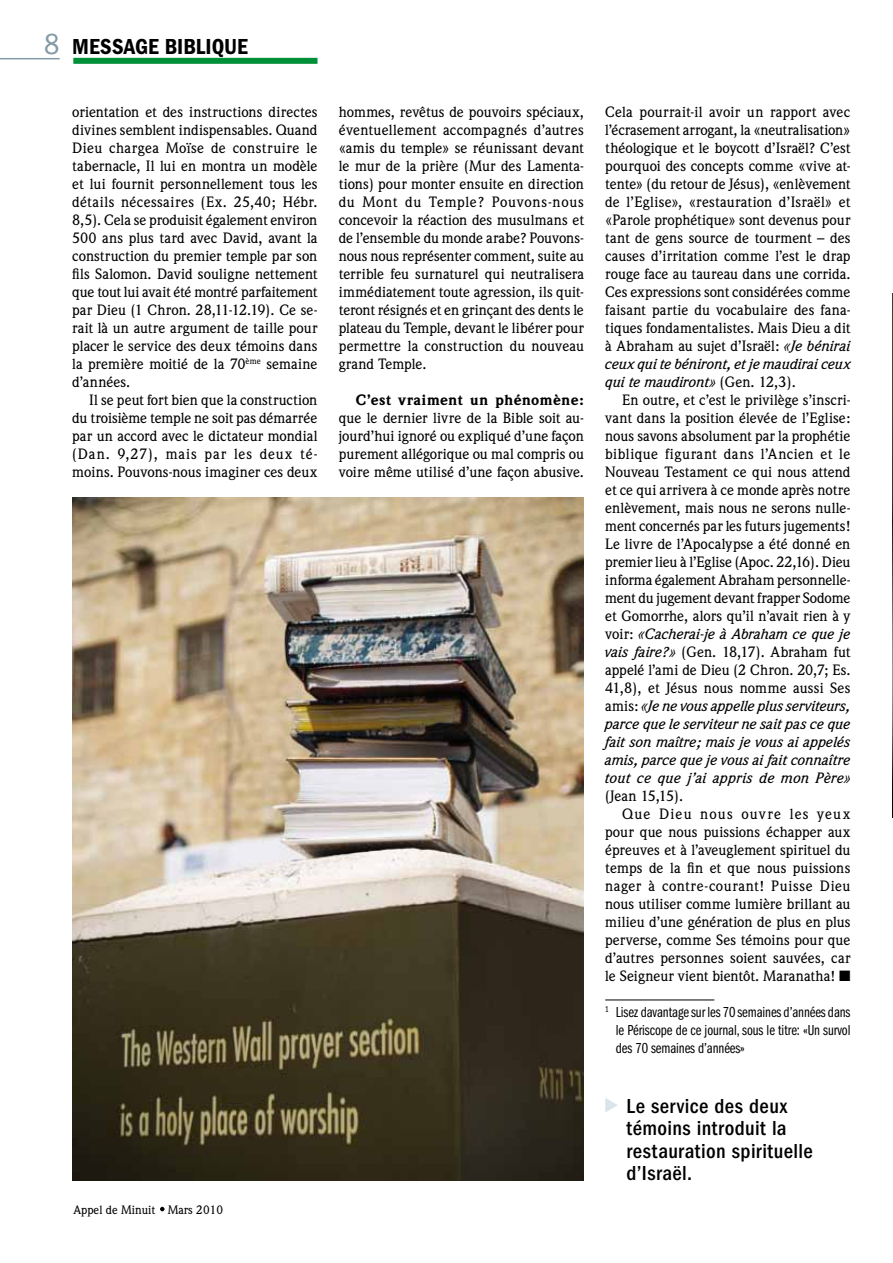
<style>
.page{position:relative;width:893px;height:1263px;background:#fff}
.page>*{position:absolute;margin:0;border:0;box-sizing:border-box;transform-origin:0 0}
.t1{font:600 condensed 22.5px "Franklin Gothic";color:#000}
.t2{font:500 condensed 21px/22.5px "Franklin Gothic";letter-spacing:.02em;color:#000}
.t3{font:15px/18px "Franklin Gothic Book Cmpr";letter-spacing:-.005em;color:#000;text-align:justify}
.t4{font:500 14.7px/18px "Weidemann";letter-spacing:.01em;color:#000;text-align:justify}
.t5{font:500 14.7px "Weidemann";letter-spacing:.045em;color:#000}
.t6{font:900 14.7px "Weidemann";letter-spacing:.03em;color:#000}
.t7{font:500 14.7px "Weidemann";letter-spacing:.09em;color:#000}
.t8{font:500 12px "Weidemann";color:#000}
.s1{font-weight:400;font-size:30px;color:#849aa5}
.s2{font-style:italic}
</style>
<div class="page">
<img style="left:892px;top:294px;width:1px;height:523px">
<hr style="left:0;top:58px;width:60px;height:1px;background:#849aa5">
<div style="left:73px;top:58px;width:244px;height:6px;background:#009037"></div>
<svg style="left:160px;top:1207px;width:5px;height:4px"></svg>
<img style="left:72px;top:498px;width:512px;height:682px">
<svg style="left:605px;top:1098px;width:13px;height:14px"></svg>
<hr style="left:605px;top:1000px;width:109px;height:1px;background:#000">
<h1 class="t1" style="left:44px;top:34px;width:205px"><span class="s1">8</span> MESSAGE BIBLIQUE</h1>
<p class="t4" style="left:72px;top:103px;width:247px">orientation et des instructions directes divines semblent indispensables. Quand Dieu chargea Moïse de construire le tabernacle, Il lui en montra un modèle et lui fournit personnellement tous les détails nécessaires (Ex. 25,40; Hébr.<br>8,5). Cela se produisit également environ 500 ans plus tard avec David, avant la construction du premier temple par son fils Salomon. David souligne nettement que tout lui avait été montré parfaitement par Dieu (1 Chron. 28,11-12.19). Ce se&shy;rait là un autre argument de taille pour placer le service des deux témoins dans la première moitié de la 70<sup>ème</sup> semaine d’années.</p>
<p class="t4" style="left:72px;top:391px;width:247px;text-indent:17px">Il se peut fort bien que la construction du troisième temple ne soit pas démarrée par un accord avec le dictateur mondial (Dan. 9,27), mais par les deux té&shy;moins. Pouvons-nous imaginer ces deux</p>
<p class="t8" style="left:73px;top:1203px;width:151px">Appel de Minuit Mars 2010</p>
<p class="t4" style="left:339px;top:103px;width:247px">hommes, revêtus de pouvoirs spéciaux, éventuellement accompagnés d’autres «amis du temple» se réunissant devant le mur de la prière (Mur des Lamenta&shy;tions) pour monter ensuite en direction du Mont du Temple? Pouvons-nous concevoir la réaction des musulmans et de l’ensemble du monde arabe? Pouvons&shy;nous nous représenter comment, suite au terrible feu surnaturel qui neutralisera immédiatement toute agression, ils quit&shy;teront résignés et en grinçant des dents le plateau du Temple, devant le libérer pour permettre la construction du nouveau grand Temple.</p>
<p class="t6" style="left:356px;top:391px;width:230px">C’est vraiment un phénomène:</p>
<p class="t4" style="left:339px;top:409px;width:247px">que le dernier livre de la Bible soit au&shy;jourd’hui ignoré ou expliqué d’une façon purement allégorique ou mal compris ou voire même utilisé d’une façon abusive.</p>
<p class="t4" style="left:605px;top:103px;width:247px">Cela pourrait-il avoir un rapport avec l’écrasement arrogant, la «neutralisation» théologique et le boycott d’Israël? C’est pourquoi des concepts comme «vive at&shy;tente» (du retour de Jésus), «enlèvement de l’Eglise», «restauration d’Israël» et «Parole prophétique» sont devenus pour tant de gens source de tourment – des causes d’irritation comme l’est le drap rouge face au taureau dans une corrida.<br>Ces expressions sont considérées comme faisant partie du vocabulaire des fana&shy;tiques fondamentalistes. Mais Dieu a dit à Abraham au sujet d’Israël: <span class="s2">«Je bénirai ceux qui te béniront, et je maudirai ceux qui te maudiront»</span> (Gen. 12,3).</p>
<p class="t4" style="left:605px;top:391px;width:247px;text-indent:17px">En outre, et c’est le privilège s’inscri&shy;vant dans la position élevée de l’Eglise: nous savons absolument par la prophétie biblique figurant dans l’Ancien et le Nouveau Testament ce qui nous attend et ce qui arrivera à ce monde après notre enlèvement, mais nous ne serons nulle&shy;ment concernés par les futurs jugements!<br>Le livre de l’Apocalypse a été donné en premier lieu à l’Eglise (Apoc. 22,16). Dieu informa également Abraham personnelle&shy;ment du jugement devant frapper Sodome et Gomorrhe, alors qu’il n’avait rien à y voir: <span class="s2">«Cacherai-je à Abraham ce que je vais faire?»</span> (Gen. 18,17). Abraham fut appelé l’ami de Dieu (2 Chron. 20,7; Es.<br>41,8), et Jésus nous nomme aussi Ses amis: <span class="s2">«Je ne vous appelle plus serviteurs, parce que le serviteur ne sait pas ce que fait son maître; mais je vous ai appelés amis, parce que je vous ai fait connaître tout ce que j’ai appris de mon Père»</span></p>
<p class="t4" style="left:605px;top:787px;width:80px">(Jean 15,15).</p>
<p class="t7" style="left:622px;top:805px;width:230px">Que Dieu nous ouvre les yeux</p>
<p class="t4" style="left:605px;top:823px;width:247px">pour que nous puissions échapper aux</p>
<p class="t4" style="left:605px;top:841px;width:247px">épreuves et à l’aveuglement spirituel du</p>
<p class="t4" style="left:605px;top:859px;width:247px">temps de la fin et que nous puissions</p>
<p class="t5" style="left:605px;top:877px;width:247px">nager à contre-courant! Puisse Dieu</p>
<p class="t4" style="left:605px;top:895px;width:247px">nous utiliser comme lumière brillant au</p>
<p class="t4" style="left:605px;top:913px;width:247px">milieu d’une génération de plus en plus</p>
<p class="t4" style="left:605px;top:931px;width:247px">perverse, comme Ses témoins pour que</p>
<p class="t4" style="left:605px;top:949px;width:247px">d’autres personnes soient sauvées, car</p>
<p class="t4" style="left:605px;top:967px;width:247px">le Seigneur vient bientôt. Maranatha! ■</p>
<p class="t3" style="left:616px;top:1003px;width:236px;text-indent:-11px"><sup>1</sup> Lisez davantage sur les 70 semaines d’années dans le Périscope de ce journal, sous le titre: «Un survol des 70 semaines d’années»</p>
<h2 class="t2" style="left:626px;top:1094px;width:188px">Le service des deux témoins introduit la restauration spirituelle d’Israël.</h2>
</div>
